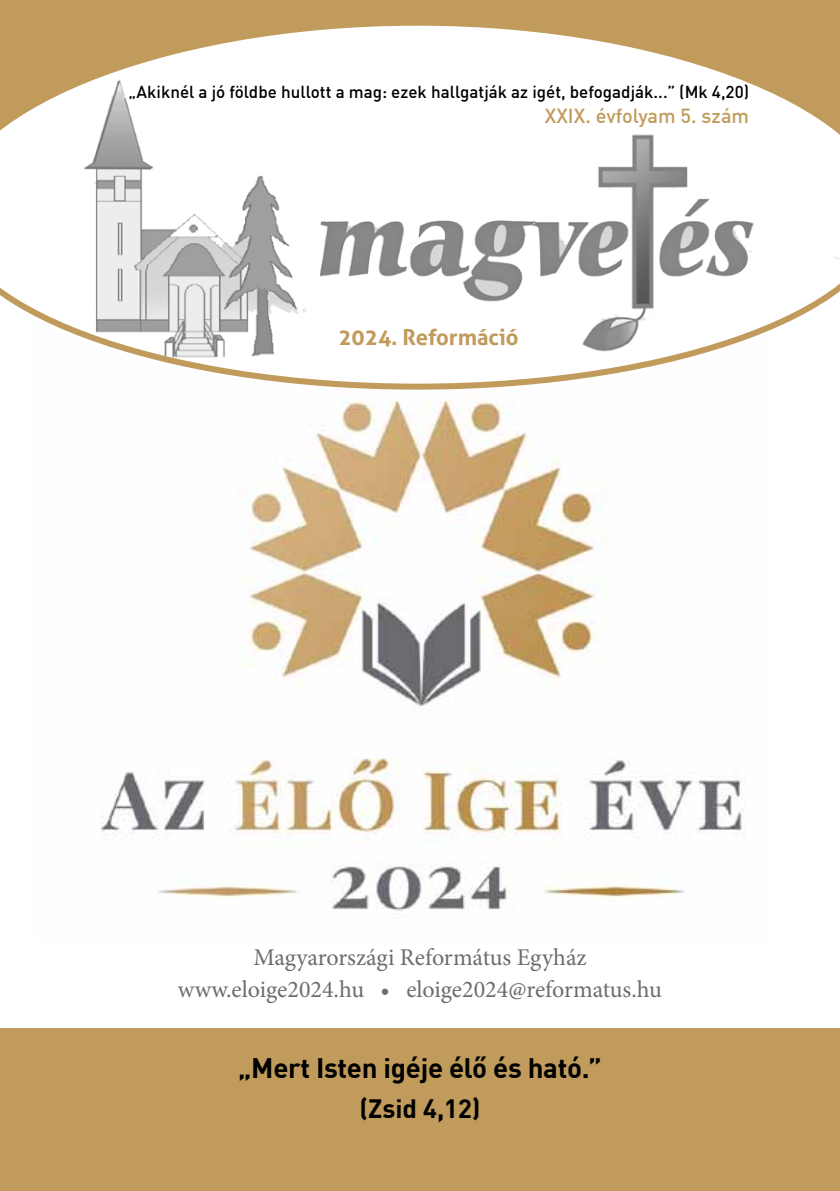
<style>
.page{position:relative;width:840px;height:1191px;background:#fff}
.page>*{position:absolute;margin:0;border:0;box-sizing:border-box;transform-origin:0 0}
.t1{font:700 27.6px "Adihaus DIN";letter-spacing:-.01em;color:#000}
.t2{font:700 26px "Adihaus DIN";color:#000}
.t3{font:24px/32px "Minion Pro";letter-spacing:-.005em;color:#6c6b70;text-align:center}
.t4{font:700 22px "Aller";color:#c09b5b}
.t5{font:500 20px "Adihaus DIN";color:#c09b5b}
.t6{font:500 17px "Adihaus DIN";color:#000}
</style>
<div class="page">
<div style="left:0;top:0;width:839px;height:1191px;background:#c09b5b"></div>
<div style="left:0;top:184px;width:839px;height:844px;background:#fff"></div>
<img style="left:100px;top:389px;width:642px;height:522px">
<svg style="left:0;top:25px;width:839px;height:364px"></svg>
<p class="t6" style="left:129px;top:78px;width:621px">„Akiknél a jó földbe hullott a mag: ezek hallgatják az igét, befogadják...” (Mk 4,20)</p>
<p class="t5" style="left:544px;top:100px;width:206px">XXIX. évfolyam 5. szám</p>
<p class="t4" style="left:338px;top:324px;width:182px">2024. Reformáció</p>
<h3 class="t3" style="left:178px;top:941px;width:485px">Magyarországi Református Egyház www.eloige2024.hu • eloige2024@reformatus.hu</h3>
<h1 class="t1" style="left:238px;top:1045px;width:365px">„Mert Isten igéje élő és ható.”</h1>
<h2 class="t2" style="left:359px;top:1087px;width:122px">(Zsid 4,12)</h2>
</div>
